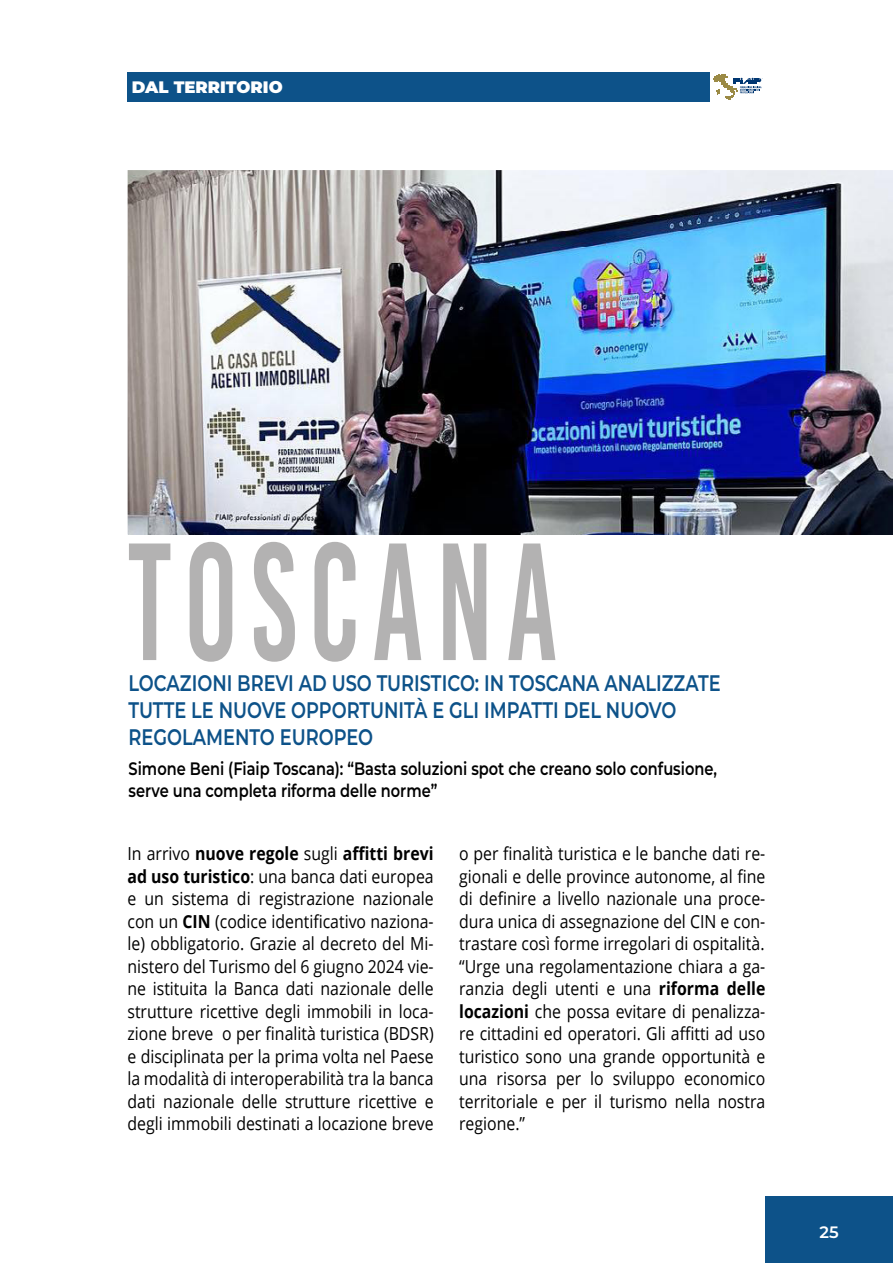
<style>
.page{position:relative;width:893px;height:1263px;background:#fff}
.page>*{position:absolute;margin:0;border:0;box-sizing:border-box;transform-origin:0 0}
.t1{font:166.5px "Bebas Kai";letter-spacing:.1em;color:#b3b2b2;scale:.75 1}
.t2{font:600 22.5px/27px "Montserrat";color:#0d5289;scale:.79 1}
.t3{font:18px/22.5px "Open Sans";color:#000;text-align:justify;scale:.88 1}
.t4{font:600 18px/21.6px "Montserrat";color:#000;scale:.81 1}
.t5{font:900 16.5px "Montserrat";color:#fff}
.t6{font:600 16.5px "Montserrat";color:#fff}
.s1{font-weight:700}
</style>
<div class="page">
<div style="left:765px;top:1196px;width:128px;height:67px;background:#0d5289"></div>
<svg style="left:714px;top:74px;width:49px;height:26px"></svg>
<div style="left:128px;top:72px;width:582px;height:30px;background:#0d5289"></div>
<img style="left:128px;top:170px;width:765px;height:365px">
<p class="t5" style="left:132px;top:74px;width:152px">DAL TERRITORIO</p>
<h1 class="t1" style="left:128px;top:513px;width:575px">TOSCANA</h1>
<p class="t2" style="left:129px;top:669px;width:751px">LOCAZIONI BREVI AD USO TURISTICO: IN TOSCANA ANALIZZATE<br>TUTTE LE NUOVE OPPORTUNITÀ E GLI IMPATTI DEL NUOVO<br>REGOLAMENTO EUROPEO</p>
<p class="t4" style="left:129px;top:757px;width:728px">Simone Beni (Fiaip Toscana): “Basta soluzioni spot che creano solo confusione, serve una completa riforma delle norme”</p>
<p class="t3" style="left:128px;top:842px;width:349px">In arrivo <span class="s1">nuove regole</span> sugli <span class="s1">affitti brevi ad uso turistico</span>: una banca dati europea e un sistema di registrazione nazionale con un <span class="s1">CIN</span> (codice identificativo naziona&shy;le) obbligatorio. Grazie al decreto del Mi&shy;nistero del Turismo del 6 giugno 2024 vie&shy;ne istituita la Banca dati nazionale delle strutture ricettive degli immobili in loca&shy;zione breve o per finalità turistica (BDSR) e disciplinata per la prima volta nel Paese la modalità di interoperabilità tra la banca dati nazionale delle strutture ricettive e degli immobili destinati a locazione breve</p>
<p class="t3" style="left:459px;top:842px;width:349px">o per finalità turistica e le banche dati re&shy;gionali e delle province autonome, al fine di definire a livello nazionale una proce&shy;dura unica di assegnazione del CIN e con&shy;trastare così forme irregolari di ospitalità. “Urge una regolamentazione chiara a ga&shy;ranzia degli utenti e una <span class="s1">riforma delle locazioni</span> che possa evitare di penalizza&shy;re cittadini ed operatori. Gli affitti ad uso turistico sono una grande opportunità e una risorsa per lo sviluppo economico territoriale e per il turismo nella nostra regione.”</p>
<p class="t6" style="left:820px;top:1220px;width:21px">25</p>
</div>
